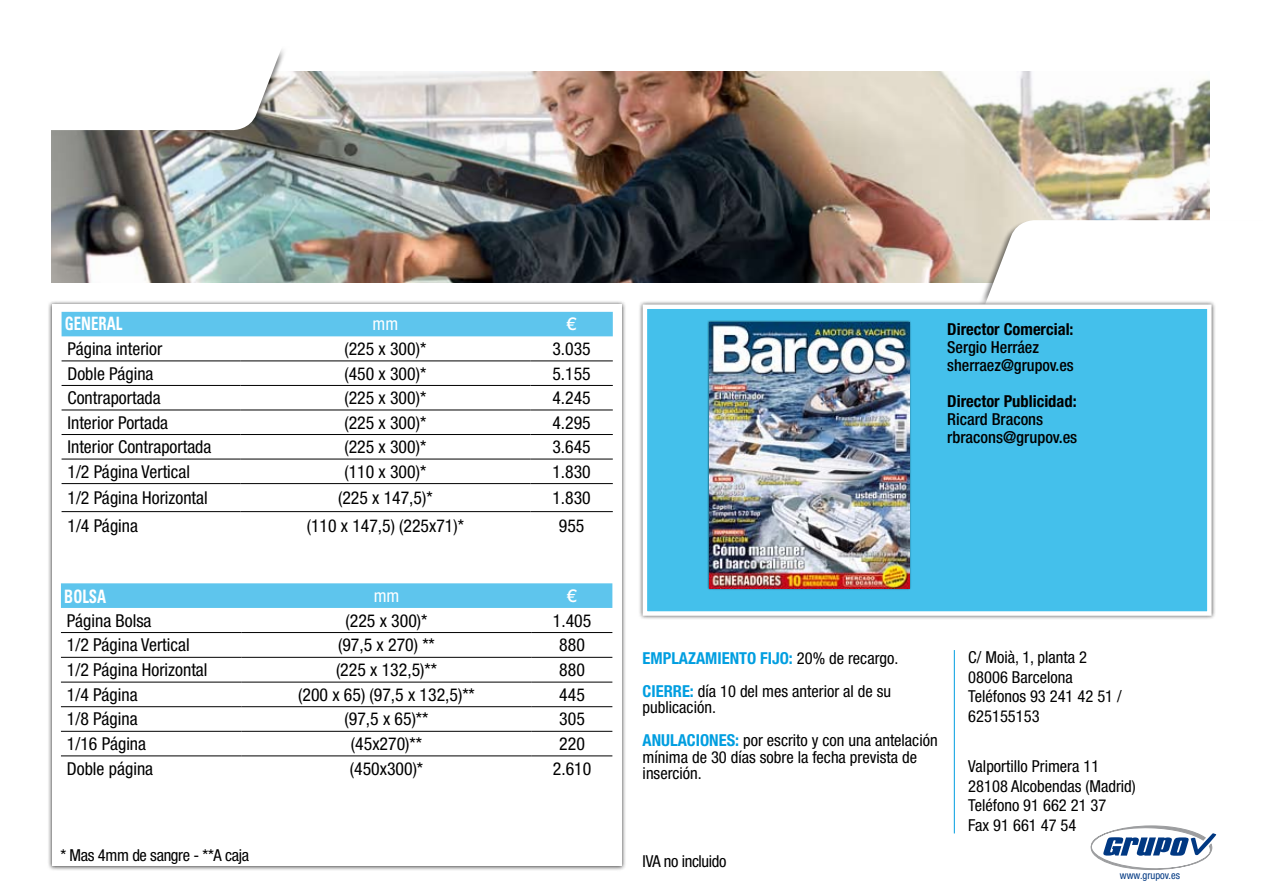
<style>
.page{position:relative;width:1263px;height:893px;background:#fff}
.page>*{position:absolute;margin:0;border:0;box-sizing:border-box;transform-origin:0 0}
.t1{font:700 condensed 18.45px "Univers LT Std";color:#fff;scale:.8 1}
.t2{font:condensed 17.85px "Helvetica Neue LT Std";color:#000}
.t3{font:condensed 17.85px "Helvetica Neue LT Std";color:#fff}
.t4{font:500 17.85px "Helvetica Neue LT Std";color:#fff}
.t5{font:condensed 17.7px "Helvetica Neue LT Std";color:#000}
.t6{font:condensed 17.7px "Helvetica Neue LT Std";color:#fff}
.t7{font:500 17.7px "Helvetica Neue LT Std";color:#fff}
.t8{font:700 condensed 17.1px "Univers LT Std";color:#fff;scale:.8 1}
.t9{font:condensed 16.5px/19.5px "Helvetica Neue LT Std";color:#000}
.t10{font:500 condensed 16.5px/18px "Helvetica Neue LT Std";color:#000}
.t11{font:700 condensed 16.5px "Helvetica Neue LT Std";color:#000}
.t12{font:condensed 16.5px "Helvetica Neue LT Std";letter-spacing:-.02em;color:#000}
.t13{font:700 condensed 16.5px "Helvetica Neue LT Std";color:#009ee0}
.t14{font:condensed 10.5px "Helvetica Neue LT Std";color:#003882}
.s1{font-weight:700;color:#009ee0}
</style>
<div class="page">
<img style="left:52px;top:72px;width:1158px;height:210px">
<div style="left:0;top:0;width:332px;height:136px;background:#000;opacity:.5"></div>
<svg style="left:0;top:70px;width:323px;height:60px"></svg>
<div style="left:0;top:0;width:488px;height:70px;background:#fff"></div>
<svg style="left:945px;top:220px;width:265px;height:71px"></svg>
<div style="left:47px;top:300px;width:588px;height:586px;background:#000;opacity:.75"></div>
<div style="left:52px;top:304px;width:569px;height:562px;background:#fff"></div>
<div style="left:638px;top:300px;width:584px;height:326px;background:#000;opacity:.75"></div>
<div style="left:643px;top:304px;width:568px;height:312px;background:#44c0eb;border:4px solid #fff"></div>
<div style="left:708px;top:320px;width:209px;height:276px;background:#000;opacity:.75"></div>
<img style="left:710px;top:322px;width:199px;height:266px">
<hr style="left:954px;top:650px;width:1px;height:183px;background:#009ee0">
<svg style="left:1091px;top:825px;width:125px;height:45px"></svg>
<div style="left:62px;top:312px;width:551px;height:24px;background:#5ec5ed"></div>
<hr style="left:62px;top:361px;width:178px;height:1px;background:#000">
<hr style="left:240px;top:361px;width:290px;height:1px;background:#000">
<hr style="left:530px;top:361px;width:83px;height:1px;background:#000">
<hr style="left:62px;top:385px;width:178px;height:1px;background:#000">
<hr style="left:240px;top:385px;width:290px;height:1px;background:#000">
<hr style="left:530px;top:385px;width:83px;height:1px;background:#000">
<hr style="left:62px;top:410px;width:178px;height:1px;background:#000">
<hr style="left:240px;top:410px;width:290px;height:1px;background:#000">
<hr style="left:530px;top:410px;width:83px;height:1px;background:#000">
<hr style="left:62px;top:434px;width:178px;height:1px;background:#000">
<hr style="left:240px;top:434px;width:290px;height:1px;background:#000">
<hr style="left:530px;top:434px;width:83px;height:1px;background:#000">
<hr style="left:62px;top:459px;width:178px;height:1px;background:#000">
<hr style="left:240px;top:459px;width:290px;height:1px;background:#000">
<hr style="left:530px;top:459px;width:83px;height:1px;background:#000">
<hr style="left:62px;top:483px;width:178px;height:1px;background:#000">
<hr style="left:240px;top:483px;width:290px;height:1px;background:#000">
<hr style="left:530px;top:483px;width:83px;height:1px;background:#000">
<hr style="left:62px;top:511px;width:178px;height:1px;background:#000">
<hr style="left:240px;top:511px;width:290px;height:1px;background:#000">
<hr style="left:530px;top:511px;width:83px;height:1px;background:#000">
<div style="left:61px;top:583px;width:551px;height:25px;background:#5ec5ed"></div>
<hr style="left:61px;top:632px;width:180px;height:1px;background:#000">
<hr style="left:241px;top:632px;width:291px;height:1px;background:#000">
<hr style="left:532px;top:632px;width:80px;height:1px;background:#000">
<hr style="left:61px;top:657px;width:180px;height:1px;background:#000">
<hr style="left:241px;top:657px;width:291px;height:1px;background:#000">
<hr style="left:532px;top:657px;width:80px;height:1px;background:#000">
<hr style="left:61px;top:682px;width:180px;height:1px;background:#000">
<hr style="left:241px;top:682px;width:291px;height:1px;background:#000">
<hr style="left:532px;top:682px;width:80px;height:1px;background:#000">
<hr style="left:61px;top:706px;width:180px;height:1px;background:#000">
<hr style="left:241px;top:706px;width:291px;height:1px;background:#000">
<hr style="left:532px;top:706px;width:80px;height:1px;background:#000">
<hr style="left:61px;top:731px;width:180px;height:1px;background:#000">
<hr style="left:241px;top:731px;width:291px;height:1px;background:#000">
<hr style="left:532px;top:731px;width:80px;height:1px;background:#000">
<hr style="left:61px;top:755px;width:180px;height:1px;background:#000">
<hr style="left:241px;top:755px;width:291px;height:1px;background:#000">
<hr style="left:532px;top:755px;width:80px;height:1px;background:#000">
<p class="t8" style="left:85px;top:312px;width:68px">GENERAL</p>
<p class="t1" style="left:65px;top:312px;width:73px">GENERAL</p>
<p class="t6" style="left:373px;top:314px;width:27px">mm</p>
<p class="t7" style="left:567px;top:314px;width:11px">€</p>
<p class="t5" style="left:67px;top:338px;width:96px">Página interior</p>
<p class="t5" style="left:344px;top:338px;width:83px">(225 x 300)*</p>
<p class="t5" style="left:552px;top:338px;width:40px">3.035</p>
<p class="t5" style="left:67px;top:363px;width:88px">Doble Página</p>
<p class="t5" style="left:344px;top:363px;width:83px">(450 x 300)*</p>
<p class="t5" style="left:552px;top:363px;width:40px">5.155</p>
<p class="t5" style="left:67px;top:388px;width:95px">Contraportada</p>
<p class="t5" style="left:344px;top:388px;width:83px">(225 x 300)*</p>
<p class="t5" style="left:552px;top:388px;width:40px">4.245</p>
<p class="t5" style="left:67px;top:412px;width:102px">Interior Portada</p>
<p class="t5" style="left:344px;top:412px;width:83px">(225 x 300)*</p>
<p class="t5" style="left:552px;top:412px;width:40px">4.295</p>
<p class="t5" style="left:67px;top:437px;width:145px">Interior Contraportada</p>
<p class="t5" style="left:344px;top:437px;width:83px">(225 x 300)*</p>
<p class="t5" style="left:552px;top:437px;width:40px">3.645</p>
<p class="t5" style="left:67px;top:461px;width:124px">1/2 Página Vertical</p>
<p class="t5" style="left:344px;top:461px;width:83px">(110 x 300)*</p>
<p class="t5" style="left:552px;top:461px;width:40px">1.830</p>
<p class="t5" style="left:67px;top:487px;width:142px">1/2 Página Horizontal</p>
<p class="t5" style="left:338px;top:487px;width:96px">(225 x 147,5)*</p>
<p class="t5" style="left:552px;top:487px;width:40px">1.830</p>
<p class="t5" style="left:67px;top:515px;width:72px">1/4 Página</p>
<p class="t5" style="left:307px;top:515px;width:159px">(110 x 147,5) (225x71)*</p>
<p class="t5" style="left:559px;top:515px;width:27px">955</p>
<p class="t1" style="left:64px;top:585px;width:54px">BOLSA</p>
<p class="t8" style="left:85px;top:590px;width:50px">BOLSA</p>
<p class="t3" style="left:374px;top:585px;width:27px">mm</p>
<p class="t4" style="left:567px;top:585px;width:11px">€</p>
<p class="t2" style="left:67px;top:610px;width:86px">Página Bolsa</p>
<p class="t2" style="left:346px;top:610px;width:83px">(225 x 300)*</p>
<p class="t2" style="left:553px;top:610px;width:40px">1.405</p>
<p class="t2" style="left:67px;top:635px;width:124px">1/2 Página Vertical</p>
<p class="t2" style="left:338px;top:635px;width:98px">(97,5 x 270) **</p>
<p class="t2" style="left:559px;top:635px;width:27px">880</p>
<p class="t2" style="left:67px;top:659px;width:142px">1/2 Página Horizontal</p>
<p class="t2" style="left:336px;top:659px;width:103px">(225 x 132,5)**</p>
<p class="t2" style="left:559px;top:659px;width:27px">880</p>
<p class="t2" style="left:67px;top:684px;width:72px">1/4 Página</p>
<p class="t2" style="left:298px;top:684px;width:178px">(200 x 65) (97,5 x 132,5)**</p>
<p class="t2" style="left:559px;top:684px;width:27px">445</p>
<p class="t2" style="left:67px;top:709px;width:72px">1/8 Página</p>
<p class="t2" style="left:345px;top:709px;width:85px">(97,5 x 65)**</p>
<p class="t2" style="left:559px;top:709px;width:27px">305</p>
<p class="t2" style="left:67px;top:733px;width:81px">1/16 Página</p>
<p class="t2" style="left:351px;top:733px;width:73px">(45x270)**</p>
<p class="t2" style="left:559px;top:733px;width:27px">220</p>
<p class="t2" style="left:67px;top:758px;width:88px">Doble página</p>
<p class="t2" style="left:350px;top:758px;width:75px">(450x300)*</p>
<p class="t2" style="left:553px;top:758px;width:40px">2.610</p>
<p class="t12" style="left:61px;top:846px;width:190px">* Mas 4mm de sangre - **A caja</p>
<p class="t11" style="left:947px;top:319px;width:128px">Director Comercial:</p>
<p class="t10" style="left:947px;top:338px;width:128px">Sergio Herráez sherraez@grupov.es</p>
<p class="t11" style="left:947px;top:391px;width:131px">Director Publicidad:</p>
<p class="t10" style="left:947px;top:410px;width:132px">Ricard Bracons rbracons@grupov.es</p>
<p class="t13" style="left:643px;top:648px;width:10px">empla</p>
<p class="t13" style="left:688px;top:648px;width:18px">zamiento</p>
<p class="t9" style="left:760px;top:648px;width:140px"><span class="s1">fijo:</span> 20% de recargo.</p>
<p class="t13" style="left:643px;top:681px;width:18px">Cierre</p>
<p class="t9" style="left:643px;top:683px;width:250px;line-height:16.5px;text-indent:47px"><span class="s1">:</span> día 10 del mes anterior al de su publicación.</p>
<p class="t9" style="left:643px;top:732px;width:297px;line-height:16.5px"><span class="s1">ANULACIONES:</span> por escrito y con una antelación mínima de 30 días sobre la fecha prevista de inserción.</p>
<p class="t12" style="left:643px;top:851px;width:85px">IVA no incluido</p>
<p class="t9" style="left:968px;top:647px;width:155px">C/ Moià, 1, planta 2<br>08006 Barcelona<br>Teléfonos 93 241 42 51 /<br>625155153</p>
<p class="t9" style="left:968px;top:756px;width:169px">Valportillo Primera 11<br>28108 Alcobendas (Madrid)<br>Teléfono 91 662 21 37<br>Fax 91 661 47 54</p>
<p class="t14" style="left:1120px;top:869px;width:62px">www.grupov.es</p>
</div>
